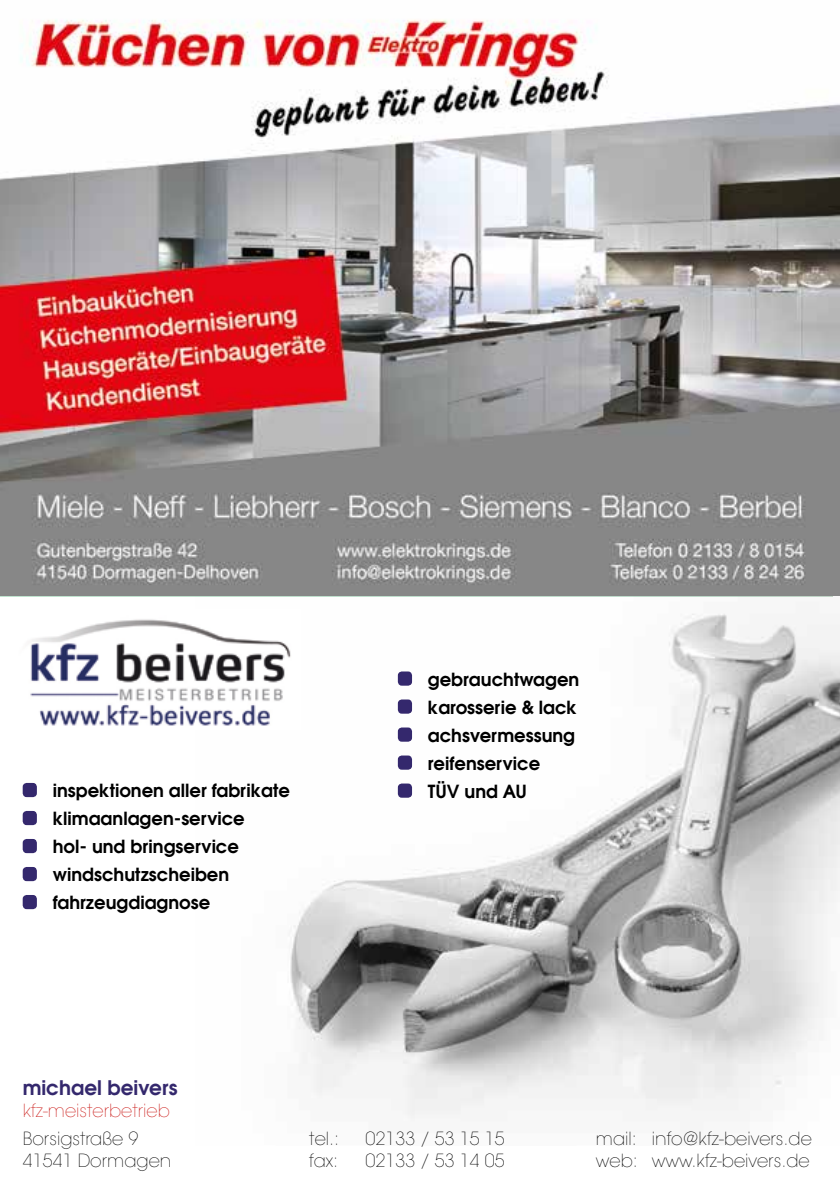
<style>
.page{position:relative;width:840px;height:1191px;background:#fff}
.page>*{position:absolute;margin:0;border:0;box-sizing:border-box;transform-origin:0 0}
.t1{font:600 20px "Avant Garde";color:#34286d}
.t2{font:600 18px/28px "Avant Garde";color:#000}
.t3{font:200 18px/21.6px "Avant Garde";color:#000}
.t4{font:200 18px "Avant Garde";color:#cb1a17}
</style>
<div class="page">
<img style="left:196px;top:595px;width:643px;height:524px">
<img style="left:30px;top:609px;width:270px;height:120px">
<div style="left:23px;top:783px;width:14px;height:14px;background:#34286d;border-radius:4px"></div>
<div style="left:23px;top:811px;width:14px;height:14px;background:#34286d;border-radius:4px"></div>
<div style="left:23px;top:839px;width:14px;height:14px;background:#34286d;border-radius:4px"></div>
<div style="left:23px;top:867px;width:14px;height:14px;background:#34286d;border-radius:4px"></div>
<div style="left:23px;top:895px;width:14px;height:14px;background:#34286d;border-radius:4px"></div>
<div style="left:397px;top:671px;width:15px;height:14px;background:#34286d;border-radius:4px"></div>
<div style="left:397px;top:699px;width:15px;height:14px;background:#34286d;border-radius:4px"></div>
<div style="left:397px;top:727px;width:15px;height:14px;background:#34286d;border-radius:4px"></div>
<div style="left:397px;top:755px;width:15px;height:14px;background:#34286d;border-radius:4px"></div>
<div style="left:397px;top:783px;width:15px;height:14px;background:#34286d;border-radius:4px"></div>
<hr style="left:0;top:595px;width:832px;height:1px;background:#fff">
<img style="left:0;top:19px;width:839px;height:576px">
<p class="t2" style="left:53px;top:776px;width:239px">inspektionen aller fabrikate klimaanlagen-service<br>hol- und bringservice windschutzscheiben fahrzeugdiagnose</p>
<p class="t2" style="left:427px;top:664px;width:153px">gebrauchtwagen karosserie &amp; lack achsvermessung reifenservice<br>TÜV und AU</p>
<p class="t1" style="left:23px;top:1074px;width:156px">michael beivers</p>
<p class="t4" style="left:23px;top:1099px;width:148px">kfz-meisterbetrieb</p>
<p class="t3" style="left:23px;top:1128px;width:150px">Borsigstraße 9<br>41541 Dormagen</p>
<p class="t3" style="left:309px;top:1128px;width:31px">tel.:</p>
<p class="t3" style="left:365px;top:1128px;width:141px">02133 / 53 15 15</p>
<p class="t3" style="left:309px;top:1149px;width:30px">fax:</p>
<p class="t3" style="left:365px;top:1149px;width:141px">02133 / 53 14 05</p>
<p class="t3" style="left:595px;top:1128px;width:217px">mail: info@kfz-beivers.de web: www.kfz-beivers.de</p>
</div>
